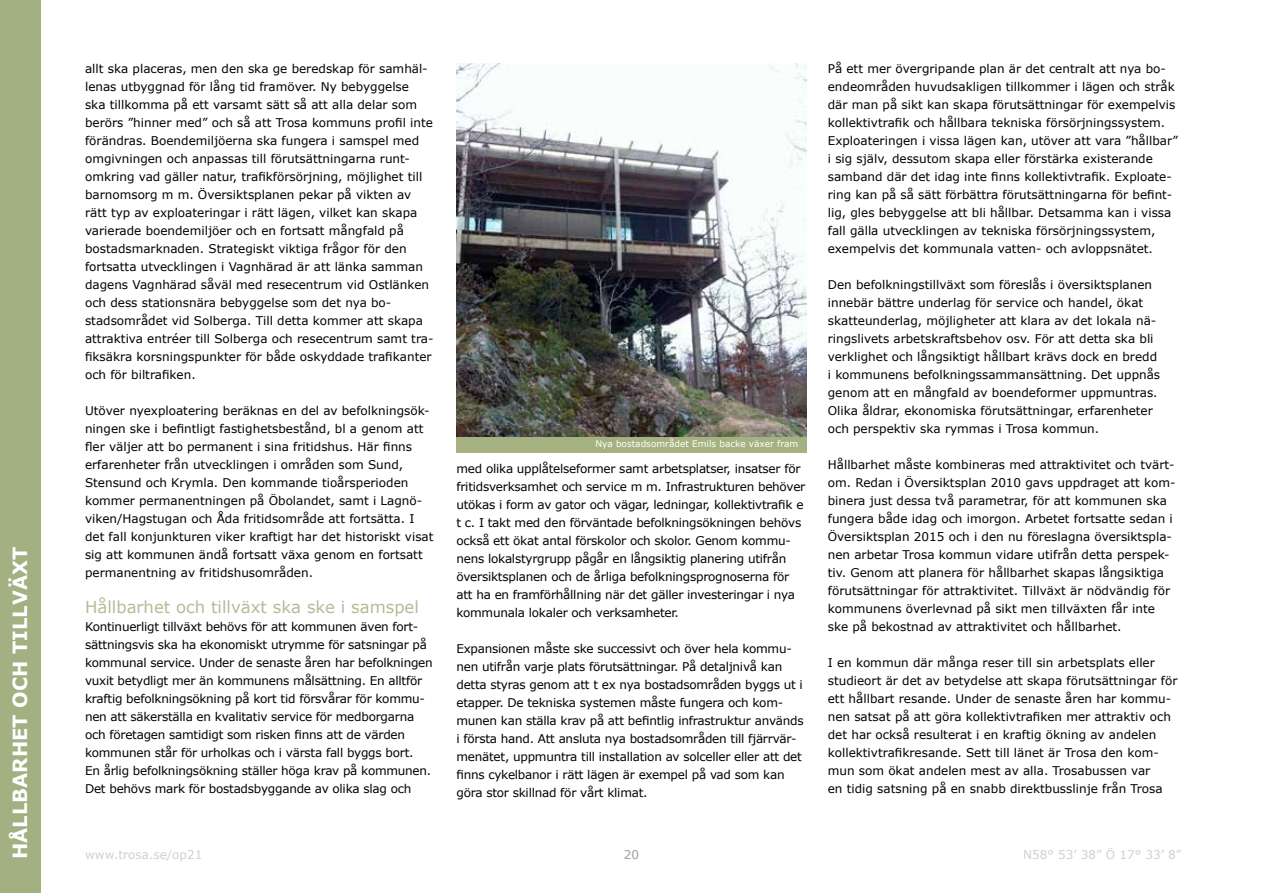
<style>
.page{position:relative;width:1263px;height:893px;background:#fff}
.page>*{position:absolute;margin:0;border:0;box-sizing:border-box;transform-origin:0 0}
.t1{font:700 19.5px "Verdana";color:#fff}
.t2{font:16.5px "Verdana";color:#b3bd94}
.t3{font:12px/18px "Verdana";color:#000}
.t4{font:12px/18px "Verdana";letter-spacing:-.02em;color:#000}
.t5{font:12px "Verdana";color:#cdd1d3}
.t6{font:12px "Verdana";color:#a19f9d}
.t7{font:9px "Verdana";color:#fff}
</style>
<div class="page">
<div style="left:0;top:0;width:40px;height:893px;background:#a2b082"></div>
<img style="left:457px;top:64px;width:349px;height:373px">
<div style="left:456px;top:437px;width:350px;height:16px;background:#a5b180"></div>
<h1 class="t1" style="left:6px;top:859px;width:313px;rotate:-90deg">HÅLLBARHET OCH TILLVÄXT</h1>
<p class="t3" style="left:85px;top:59px;width:350px">allt ska placeras, men den ska ge beredskap för samhäl&shy;lenas utbyggnad för lång tid framöver. Ny bebyggelse<br>ska tillkomma på ett varsamt sätt så att alla delar som berörs ”hinner med” och så att Trosa kommuns profil inte förändras. Boendemiljöerna ska fungera i samspel med omgivningen och anpassas till förutsättningarna runt&shy;omkring vad gäller natur, trafikförsörjning, möjlighet till barnomsorg m m. Översiktsplanen pekar på vikten av rätt typ av exploateringar i rätt lägen, vilket kan skapa varierade boendemiljöer och en fortsatt mångfald på bostadsmarknaden. Strategiskt viktiga frågor för den fortsatta utvecklingen i Vagnhärad är att länka samman dagens Vagnhärad såväl med resecentrum vid Ostlänken och dess stationsnära bebyggelse som det nya bo&shy;stadsområdet vid Solberga. Till detta kommer att skapa attraktiva entréer till Solberga och resecentrum samt tra&shy;fiksäkra korsningspunkter för både oskyddade trafikanter och för biltrafiken.</p>
<p class="t3" style="left:85px;top:401px;width:350px">Utöver nyexploatering beräknas en del av befolkningsök&shy;ningen ske i befintligt fastighetsbestånd, bl a genom att fler väljer att bo permanent i sina fritidshus. Här finns erfarenheter från utvecklingen i områden som Sund, Stensund och Krymla. Den kommande tioårsperioden kommer permanentningen på Öbolandet, samt i Lagnö&shy;viken/Hagstugan och Åda fritidsområde att fortsätta. I det fall konjunkturen viker kraftigt har det historiskt visat sig att kommunen ändå fortsatt växa genom en fortsatt permanentning av fritidshusområden.</p>
<h2 class="t2" style="left:85px;top:596px;width:335px">Hållbarhet och tillväxt ska ske i samspel</h2>
<p class="t4" style="left:85px;top:617px;width:349px">Kontinuerligt tillväxt behövs för att kommunen även fort&shy;sättningsvis ska ha ekonomiskt utrymme för satsningar på kommunal service. Under de senaste åren har befolkningen vuxit betydligt mer än kommunens målsättning. En alltför kraftig befolkningsökning på kort tid försvårar för kommu&shy;nen att säkerställa en kvalitativ service för medborgarna och företagen samtidigt som risken finns att de värden kommunen står för urholkas och i värsta fall byggs bort.<br>En årlig befolkningsökning ställer höga krav på kommunen.<br>Det behövs mark för bostadsbyggande av olika slag och</p>
<p class="t7" style="left:595px;top:438px;width:204px">Nya bostadsområdet Emils backe växer fram</p>
<p class="t4" style="left:456px;top:460px;width:350px">med olika upplåtelseformer samt arbetsplatser, insatser för fritidsverksamhet och service m m. Infrastrukturen behöver utökas i form av gator och vägar, ledningar, kollektivtrafik e t c. I takt med den förväntade befolkningsökningen behövs också ett ökat antal förskolor och skolor. Genom kommu&shy;nens lokalstyrgrupp pågår en långsiktig planering utifrån översiktsplanen och de årliga befolkningsprognoserna för att ha en framförhållning när det gäller investeringar i nya kommunala lokaler och verksamheter.</p>
<p class="t4" style="left:456px;top:640px;width:349px">Expansionen måste ske successivt och över hela kommu&shy;nen utifrån varje plats förutsättningar. På detaljnivå kan detta styras genom att t ex nya bostadsområden byggs ut i etapper. De tekniska systemen måste fungera och kom&shy;munen kan ställa krav på att befintlig infrastruktur används i första hand. Att ansluta nya bostadsområden till fjärrvär&shy;menätet, uppmuntra till installation av solceller eller att det finns cykelbanor i rätt lägen är exempel på vad som kan göra stor skillnad för vårt klimat.</p>
<p class="t3" style="left:828px;top:59px;width:352px">På ett mer övergripande plan är det centralt att nya bo&shy;endeområden huvudsakligen tillkommer i lägen och stråk där man på sikt kan skapa förutsättningar för exempelvis kollektivtrafik och hållbara tekniska försörjningssystem.<br>Exploateringen i vissa lägen kan, utöver att vara ”hållbar” i sig själv, dessutom skapa eller förstärka existerande samband där det idag inte finns kollektivtrafik. Exploate&shy;ring kan på så sätt förbättra förutsättningarna för befint&shy;lig, gles bebyggelse att bli hållbar. Detsamma kan i vissa fall gälla utvecklingen av tekniska försörjningssystem, exempelvis det kommunala vatten- och avloppsnätet.</p>
<p class="t3" style="left:828px;top:275px;width:334px">Den befolkningstillväxt som föreslås i översiktsplanen innebär bättre underlag för service och handel, ökat skatteunderlag, möjligheter att klara av det lokala nä&shy;ringslivets arbetskraftsbehov osv. För att detta ska bli verklighet och långsiktigt hållbart krävs dock en bredd i kommunens befolkningssammansättning. Det uppnås genom att en mångfald av boendeformer uppmuntras.<br>Olika åldrar, ekonomiska förutsättningar, erfarenheter och perspektiv ska rymmas i Trosa kommun.</p>
<p class="t3" style="left:828px;top:455px;width:349px">Hållbarhet måste kombineras med attraktivitet och tvärt&shy;om. Redan i Översiktsplan 2010 gavs uppdraget att kom&shy;binera just dessa två parametrar, för att kommunen ska fungera både idag och imorgon. Arbetet fortsatte sedan i Översiktsplan 2015 och i den nu föreslagna översiktspla&shy;nen arbetar Trosa kommun vidare utifrån detta perspek&shy;tiv. Genom att planera för hållbarhet skapas långsiktiga förutsättningar för attraktivitet. Tillväxt är nödvändig för kommunens överlevnad på sikt men tillväxten får inte ske på bekostnad av attraktivitet och hållbarhet.</p>
<p class="t3" style="left:828px;top:653px;width:351px">I en kommun där många reser till sin arbetsplats eller studieort är det av betydelse att skapa förutsättningar för ett hållbart resande. Under de senaste åren har kommu&shy;nen satsat på att göra kollektivtrafiken mer attraktiv och det har också resulterat i en kraftig ökning av andelen kollektivtrafikresande. Sett till länet är Trosa den kom&shy;mun som ökat andelen mest av alla. Trosabussen var<br>en tidig satsning på en snabb direktbusslinje från Trosa</p>
<p class="t5" style="left:85px;top:846px;width:119px">www.trosa.se/op21</p>
<p class="t6" style="left:624px;top:846px;width:17px">20</p>
<p class="t5" style="left:1023px;top:846px;width:160px">N58° 53’ 38” Ö 17° 33’ 8”</p>
</div>
